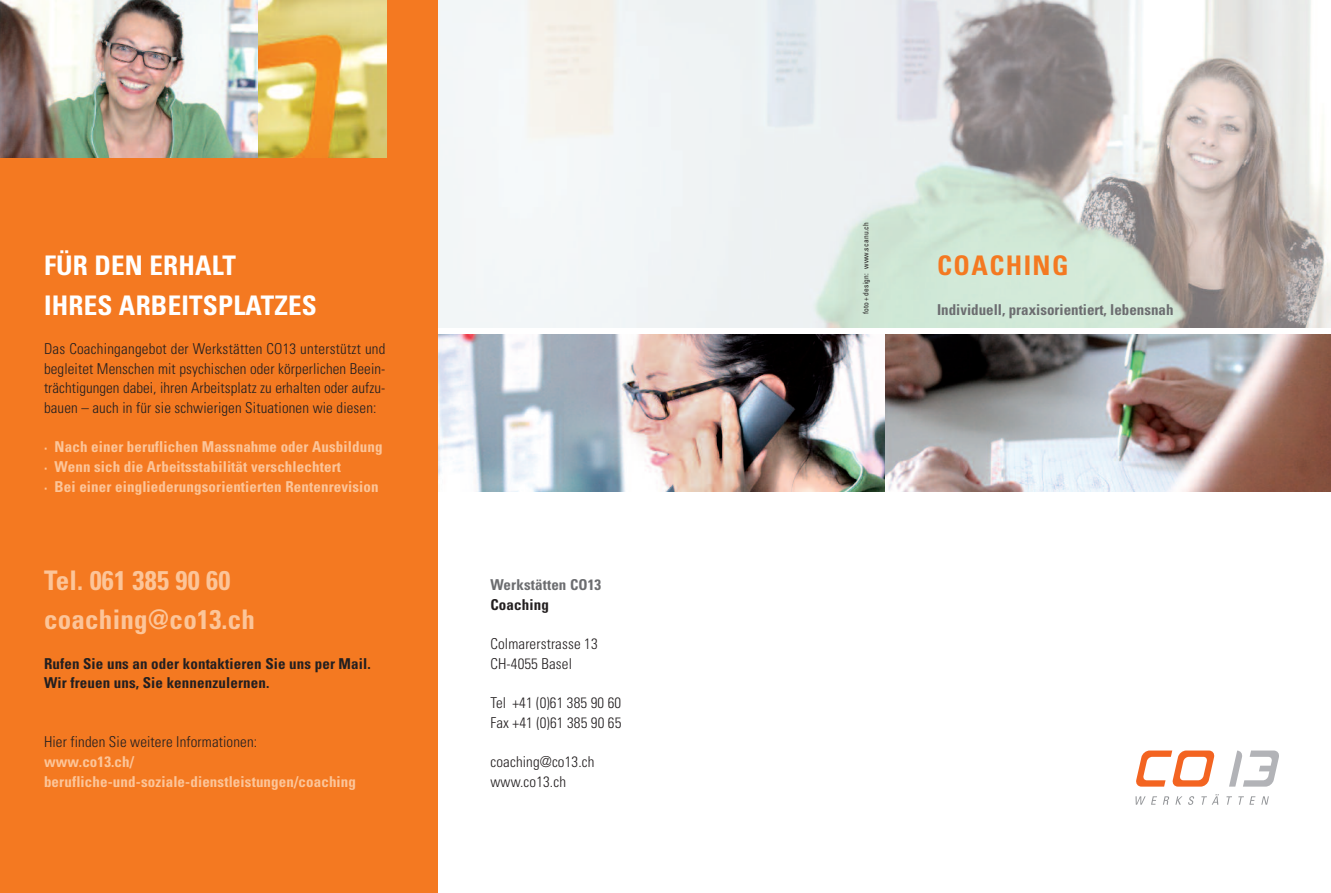
<style>
.page{position:relative;width:1331px;height:893px;background:#fff}
.page>*{position:absolute;margin:0;border:0;box-sizing:border-box;transform-origin:0 0}
.t1{font:700 condensed 27px/39.3px "Univers";letter-spacing:.01em;color:#fff}
.t2{font:700 condensed 27px/39.3px "Univers";letter-spacing:.01em;color:#fcc599}
.t3{font:700 condensed 27px "Univers";letter-spacing:.055em;color:#f47921}
.t4{font:300 condensed 15px/19.6px "Univers";letter-spacing:.01em;color:#231f20}
.t5{font:700 condensed 15px/19.6px "Univers";letter-spacing:.01em;color:#fcc599}
.t6{font:700 condensed 15px/19.6px "Univers";letter-spacing:.01em;color:#231f20}
.t7{font:700 condensed 15px "Univers";color:#6c6d70}
.t8{font:condensed 7.5px "Univers";letter-spacing:.02em;color:#231f20}
</style>
<div class="page">
<img style="left:438px;top:0;width:893px;height:327px">
<img style="left:438px;top:334px;width:893px;height:158px">
<div style="left:0;top:0;width:438px;height:893px;background:#f47921"></div>
<svg style="left:1136px;top:750px;width:79px;height:37px"></svg>
<svg style="left:1135px;top:796px;width:22px;height:9px"></svg>
<svg style="left:1163px;top:796px;width:6px;height:9px"></svg>
<svg style="left:1175px;top:796px;width:7px;height:9px"></svg>
<svg style="left:1188px;top:796px;width:6px;height:9px"></svg>
<svg style="left:1201px;top:794px;width:18px;height:11px"></svg>
<svg style="left:1226px;top:796px;width:6px;height:9px"></svg>
<svg style="left:1238px;top:796px;width:17px;height:9px"></svg>
<svg style="left:1261px;top:796px;width:8px;height:9px"></svg>
<svg style="left:1229px;top:750px;width:50px;height:37px"></svg>
<img style="left:257px;top:0;width:130px;height:157px">
<img style="left:0;top:0;width:257px;height:157px">
<h1 class="t1" style="left:44px;top:248px;width:274px">FÜR DEN ERHALT<br>IHRES ARBEITSPLATZES</h1>
<p class="t4" style="left:44px;top:340px;width:343px;text-align:justify">Das Coachingangebot der Werkstätten CO13 unterstützt und begleitet Menschen mit psychischen oder körperlichen Beein&shy;trächtigungen dabei, ihren Arbeitsplatz zu erhalten oder aufzu&shy;bauen – auch in für sie schwierigen Situationen wie diesen:</p>
<p class="t5" style="left:44px;top:438px;width:340px">· Nach einer beruflichen Massnahme oder Ausbildung · Wenn sich die Arbeitsstabilität verschlechtert<br>· Bei einer eingliederungsorientierten Rentenrevision</p>
<h1 class="t2" style="left:44px;top:563px;width:213px">Tel. 061 385 90 60 coaching@co13.ch</h1>
<p class="t6" style="left:44px;top:655px;width:328px">Rufen Sie uns an oder kontaktieren Sie uns per Mail.<br>Wir freuen uns, Sie kennenzulernen.</p>
<p class="t4" style="left:44px;top:733px;width:215px">Hier finden Sie weitere Informationen:</p>
<p class="t5" style="left:44px;top:753px;width:314px">www.co13.ch/ berufliche-und-soziale-dienstleistungen/coaching</p>
<p class="t7" style="left:490px;top:579px;width:112px">Werkstätten CO13</p>
<p class="t6" style="left:490px;top:596px;width:60px">Coaching</p>
<p class="t4" style="left:490px;top:635px;width:109px">Colmarerstrasse 13<br>CH-4055 Basel</p>
<p class="t4" style="left:490px;top:694px;width:132px">Tel +41 (0)61 385 90 60<br>Fax +41 (0)61 385 90 65</p>
<p class="t4" style="left:490px;top:753px;width:105px">coaching@co13.ch www.co13.ch</p>
<p class="t8" style="left:863px;top:314px;width:94px;rotate:-90deg">foto + design: www.scanu.ch</p>
<h1 class="t3" style="left:937px;top:256px;width:133px">COACHING</h1>
<p class="t7" style="left:937px;top:304px;width:238px">Individuell, praxisorientiert, lebensnah</p>
</div>
